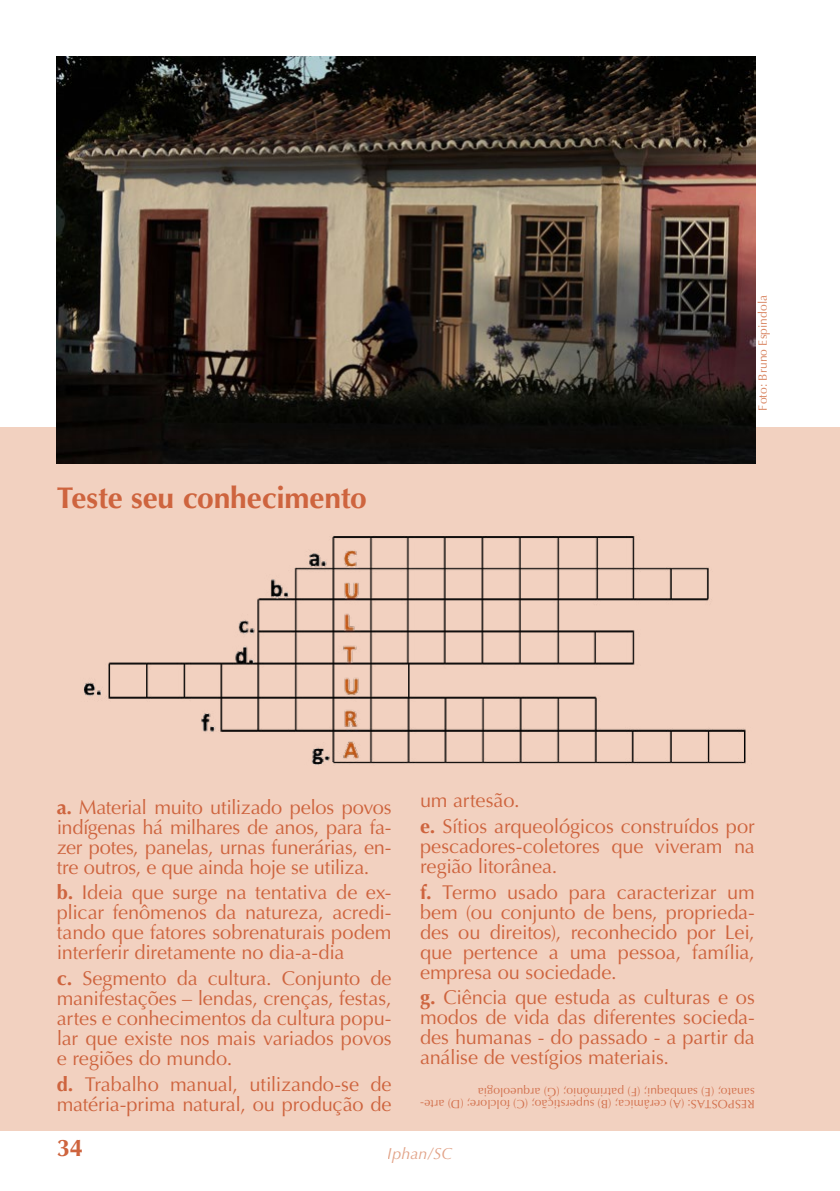
<style>
.page{position:relative;width:840px;height:1191px;background:#fff}
.page>*{position:absolute;margin:0;border:0;box-sizing:border-box;transform-origin:0 0}
.t1{font:700 30px "Optima";letter-spacing:-.005em;color:#ce643e}
.t2{font:700 24px "Optima";color:#ce643e}
.t3{font:20px/20px "Optima";letter-spacing:-.01em;color:#ce643e;text-align:justify}
.t4{font:italic 16px "Optima";color:#d8835f}
.t5{font:12px/12px "Optima";letter-spacing:.01em;color:#ce643e}
.t6{font:12px "Optima";letter-spacing:.01em;color:#d8835f}
.s1{font-weight:700}
</style>
<div class="page">
<div style="left:0;top:427px;width:839px;height:704px;background:#f2d1c0"></div>
<img style="left:84px;top:536px;width:662px;height:229px">
<img style="left:57px;top:57px;width:698px;height:406px">
<hr style="left:408px;top:664px;width:1px;height:33px;background:#000">
<h1 class="t1" style="left:57px;top:480px;width:311px">Teste seu conhecimento</h1>
<p class="t6" style="left:755px;top:410px;width:117px;rotate:-90deg">Foto: Bruno Espindola</p>
<p class="t3" style="left:57px;top:797px;width:336px"><span class="s1">a.</span> Material muito utilizado pelos povos indígenas há milhares de anos, para fa&shy;zer potes, panelas, urnas funerárias, en&shy;tre outros, e que ainda hoje se utiliza.</p>
<p class="t3" style="left:57px;top:882px;width:336px"><span class="s1">b.</span> Ideia que surge na tentativa de ex&shy;plicar fenômenos da natureza, acredi&shy;tando que fatores sobrenaturais podem interferir diretamente no dia-a-dia</p>
<p class="t3" style="left:57px;top:968px;width:336px"><span class="s1">c.</span> Segmento da cultura. Conjunto de manifestações – lendas, crenças, festas, artes e conhecimentos da cultura popu&shy;lar que existe nos mais variados povos e regiões do mundo.</p>
<p class="t3" style="left:57px;top:1074px;width:336px"><span class="s1">d.</span> Trabalho manual, utilizando-se de matéria-prima natural, ou produção de</p>
<p class="t3" style="left:420px;top:788px;width:336px;line-height:25.6px">um artesão.<br><span class="s1">e.</span> Sítios arqueológicos construídos por</p>
<p class="t3" style="left:420px;top:836px;width:336px">pescadores-coletores que viveram na região litorânea.</p>
<p class="t3" style="left:420px;top:882px;width:336px"><span class="s1">f.</span> Termo usado para caracterizar um bem (ou conjunto de bens, proprieda&shy;des ou direitos), reconhecido por Lei, que pertence a uma pessoa, família, empresa ou sociedade.</p>
<p class="t3" style="left:420px;top:987px;width:336px"><span class="s1">g.</span> Ciência que estuda as culturas e os modos de vida das diferentes socieda&shy;des humanas - do passado - a partir da análise de vestígios materiais.</p>
<p class="t5" style="left:754px;top:1110px;width:336px;rotate:-180deg">RESPOSTAS: (A) cerâmica; (B) superstição; (C) folclore; (D) arte&shy;sanato; (E) sambaqui; (F) patrimônio; (G) arqueologia</p>
<p class="t2" style="left:57px;top:1134px;width:28px">34</p>
<p class="t4" style="left:387px;top:1143px;width:66px">Iphan/SC</p>
</div>
